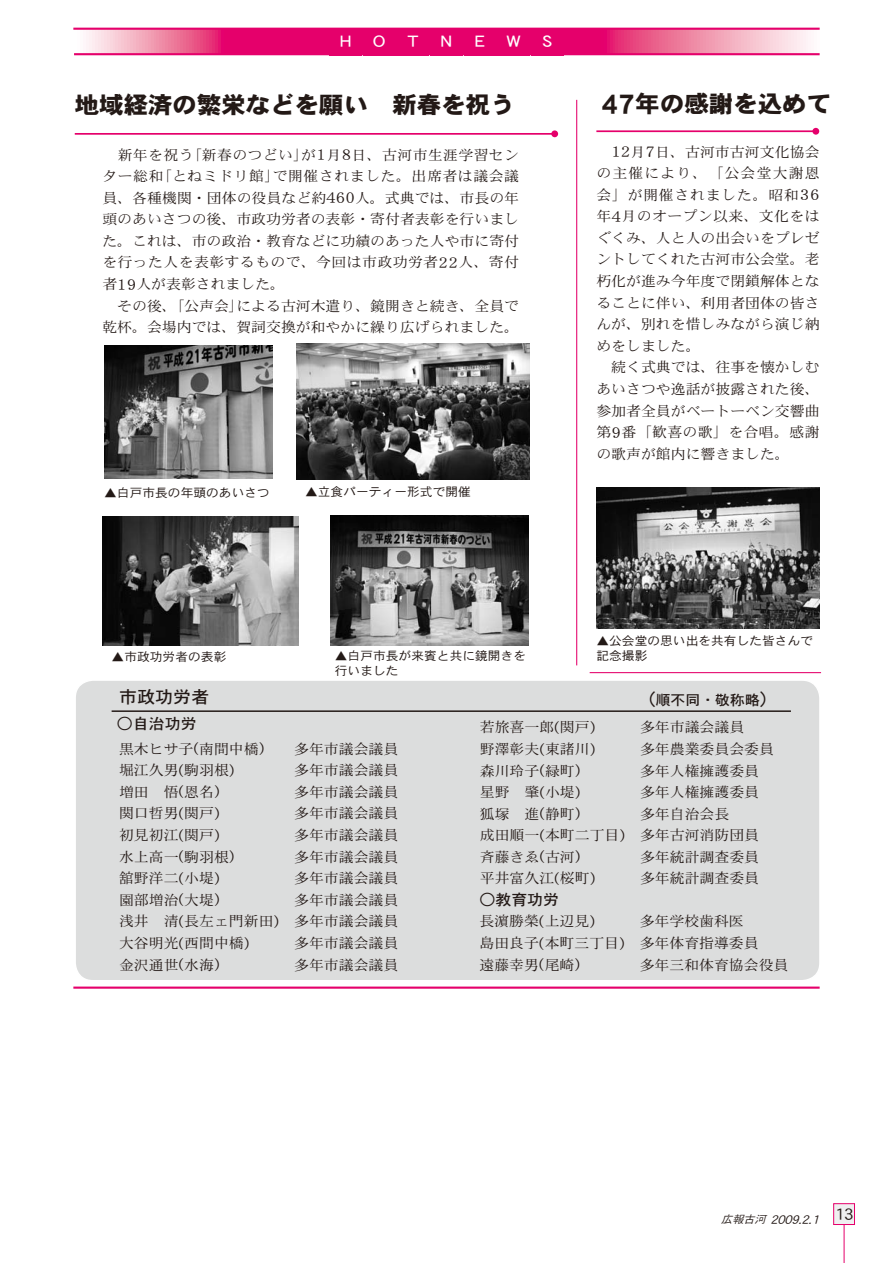
<style>
.page{position:relative;width:893px;height:1263px;background:#fff}
.page>*{position:absolute;margin:0;border:0;box-sizing:border-box;transform-origin:0 0}
.t1{font:23.25px "DFHS Gothic Std W9";color:#231916;scale:1.05 1}
.t2{font:17.7px "DFHS Gothic Std W5";letter-spacing:1.145em;color:#fff;scale:1.05 1}
.t3{font:17.7px "DFHS Gothic Std W3";color:#231916;scale:1.05 1}
.t4{font:17.1px "DFHS Gothic Std W5";color:#231916;scale:1.05 1}
.t5{font:15.15px "DFHS Gothic Std W5";color:#231916;scale:1.05 1}
.t6{font:14.1px/21.6px "DFHS Mincho Std W3";color:#231916;text-align:justify;scale:1.05 1}
.t7{font:14.1px "DFHS Gothic Std W5";color:#231916;scale:1.05 1}
.t8{font:italic 13.2px "DFHS Gothic Std W3";color:#231916;scale:1.05 1}
.t9{font:12.15px/14.9px "DFHS Gothic Std W3";color:#231916;scale:1.05 1}
.s1{font-size:16.2px}
.s2{font-size:29.1px}
.s3{font-size:17.7px}
.s4{font-size:10.65px}
</style>
<div class="page">
<hr style="left:0;top:0;width:1px;height:64px;background:#fadde3">
<hr style="left:844px;top:1214px;width:1px;height:49px;background:#e5006b">
<div style="left:834px;top:1204px;width:20px;height:20px;background:#efeff0"></div>
<div style="left:833px;top:1203px;width:22px;height:22px;border:1px solid #e5006b"></div>
<div style="left:75px;top:680px;width:745px;height:301px;background:#dcdddd;border-radius:18px"></div>
<div style="left:74px;top:679px;width:747px;height:302px;border:2px solid #fff;border-radius:18px"></div>
<hr style="left:590px;top:672px;width:231px;height:1px;background:#e5006b">
<hr style="left:596px;top:130px;width:220px;height:2px;background:#e5006b">
<div style="left:812px;top:128px;width:7px;height:7px;background:#e5006b;border-radius:50%"></div>
<img style="left:331px;top:516px;width:197px;height:130px">
<hr style="left:75px;top:133px;width:480px;height:2px;background:#e5006b">
<div style="left:551px;top:130px;width:7px;height:7px;background:#e5006b;border-radius:50%"></div>
<img style="left:596px;top:487px;width:224px;height:141px">
<hr style="left:112px;top:710px;width:679px;height:2px;background:#231916">
<hr style="left:576px;top:100px;width:1px;height:565px;background:#e5006b">
<img style="left:297px;top:343px;width:232px;height:136px">
<img style="left:102px;top:517px;width:197px;height:129px">
<img style="left:104px;top:345px;width:168px;height:133px">
<svg style="left:86px;top:30px;width:722px;height:23px;background:#ed649a"></svg>
<hr style="left:74px;top:53px;width:746px;height:2px;background:#e5006b">
<hr style="left:73px;top:986px;width:747px;height:3px;background:#e5006b">
<div style="left:330px;top:28px;width:32px;height:27px;background:#e5006b"></div>
<div style="left:363px;top:28px;width:32px;height:27px;background:#e5006b"></div>
<div style="left:397px;top:28px;width:32px;height:27px;background:#e5006b"></div>
<div style="left:430px;top:28px;width:33px;height:27px;background:#e5006b"></div>
<div style="left:464px;top:28px;width:32px;height:27px;background:#e5006b"></div>
<div style="left:497px;top:28px;width:33px;height:27px;background:#e5006b"></div>
<div style="left:531px;top:28px;width:32px;height:27px;background:#e5006b"></div>
<hr style="left:73px;top:28px;width:747px;height:2px;background:#e5006b">
<p class="t2" style="left:340px;top:31px;width:76px">HOT</p>
<p class="t2" style="left:441px;top:31px;width:13px">N</p>
<p class="t2" style="left:475px;top:31px;width:75px">EWS</p>
<h1 class="t1" style="left:75px;top:93px;width:421px">地域経済の繁栄などを願い 新春を祝う</h1>
<p class="t6" style="left:102px;top:143px;width:398px;text-indent:15px">新年を祝う｢新春のつどい｣が<span class="s1">1</span>月<span class="s1">8</span>日、古河市生涯学習センター総和｢とねミドリ館｣で開催されました。出席者は議会議員、各種機関・団体の役員など約<span class="s1">460</span>人。式典では、市長の年頭のあいさつの後、市政功労者の表彰・寄付者表彰を行いました。これは、市の政治・教育などに功績のあった人や市に寄付を行った人を表彰するもので、今回は市政功労者<span class="s1">22</span>人、寄付者<span class="s1">19</span>人が表彰されました。</p>
<p class="t6" style="left:102px;top:294px;width:398px;text-align:right">その後、｢公声会｣による古河木遣り、鏡開きと続き、全員で乾杯。会場内では、賀詞交換が和やかに繰り広げられました。</p>
<p class="t9" style="left:104px;top:485px;width:159px">▲白戸市長の年頭のあいさつ</p>
<p class="t9" style="left:305px;top:484px;width:159px">▲立食パーティー形式で開催</p>
<h1 class="t1" style="left:601px;top:92px;width:221px"><span class="s2">47</span>年の感謝を込めて</h1>
<p class="t6" style="left:596px;top:140px;width:214px;text-indent:15px"><span class="s1">12</span>月<span class="s1">7</span>日、古河市古河文化協会の主催により、「公会堂大謝恩会」が開催されました。昭和<span class="s1">36</span>年<span class="s1">4</span>月のオープン以来、文化をはぐくみ、人と人の出会いをプレゼントしてくれた古河市公会堂。老朽化が進み今年度で閉鎖解体となることに伴い、利用者団体の皆さんが、別れを惜しみながら演じ納めをしました。</p>
<p class="t6" style="left:596px;top:356px;width:214px;text-indent:15px">続く式典では、往事を懐かしむあいさつや逸話が披露された後、参加者全員がベートーベン交響曲第<span class="s1">9</span>番「歓喜の歌」を合唱。感謝の歌声が館内に響きました。</p>
<p class="t9" style="left:112px;top:649px;width:111px">▲市政功労者の表彰</p>
<p class="t9" style="left:335px;top:648px;width:184px">▲白戸市長が来賓と共に鏡開きを行いました</p>
<p class="t9" style="left:596px;top:633px;width:208px">▲公会堂の思い出を共有した皆さんで記念撮影</p>
<p class="t4" style="left:119px;top:688px;width:88px">市政功労者</p>
<p class="t7" style="left:649px;top:692px;width:113px"><span class="s3">(</span>順不同・敬称略<span class="s3">)</span></p>
<p class="t5" style="left:117px;top:715px;width:77px">○自治功労</p>
<p class="t6" style="left:119px;top:738px;width:140px">黒木ヒサ子<span class="s1">(</span>南間中橋<span class="s1">)</span></p>
<p class="t6" style="left:294px;top:738px;width:101px">多年市議会議員</p>
<p class="t6" style="left:119px;top:759px;width:112px">堀江久男<span class="s1">(</span>駒羽根<span class="s1">)</span></p>
<p class="t6" style="left:294px;top:759px;width:101px">多年市議会議員</p>
<p class="t6" style="left:119px;top:781px;width:97px">増田 悟<span class="s1">(</span>恩名<span class="s1">)</span></p>
<p class="t6" style="left:294px;top:781px;width:101px">多年市議会議員</p>
<p class="t6" style="left:119px;top:802px;width:97px">関口哲男<span class="s1">(</span>関戸<span class="s1">)</span></p>
<p class="t6" style="left:294px;top:802px;width:101px">多年市議会議員</p>
<p class="t6" style="left:119px;top:824px;width:97px">初見初江<span class="s1">(</span>関戸<span class="s1">)</span></p>
<p class="t6" style="left:294px;top:824px;width:101px">多年市議会議員</p>
<p class="t6" style="left:119px;top:845px;width:112px">水上高一<span class="s1">(</span>駒羽根<span class="s1">)</span></p>
<p class="t6" style="left:294px;top:845px;width:101px">多年市議会議員</p>
<p class="t6" style="left:119px;top:867px;width:97px">舘野洋二<span class="s1">(</span>小堤<span class="s1">)</span></p>
<p class="t6" style="left:294px;top:867px;width:101px">多年市議会議員</p>
<p class="t6" style="left:119px;top:889px;width:97px">園部増治<span class="s1">(</span>大堤<span class="s1">)</span></p>
<p class="t6" style="left:119px;top:889px;width:267px;text-indent:175px">多年市議会議員浅井 清<span class="s1">(</span>長左ェ門新田<span class="s1">)</span> 多年市議会議員大谷明光<span class="s1">(</span>西間中橋<span class="s1">)</span></p>
<p class="t6" style="left:294px;top:932px;width:101px">多年市議会議員</p>
<p class="t6" style="left:119px;top:953px;width:97px">金沢通世<span class="s1">(</span>水海<span class="s1">)</span></p>
<p class="t6" style="left:294px;top:953px;width:101px">多年市議会議員</p>
<p class="t6" style="left:480px;top:716px;width:112px">若旅喜一郎<span class="s1">(</span>関戸<span class="s1">)</span></p>
<p class="t6" style="left:640px;top:716px;width:101px">多年市議会議員</p>
<p class="t6" style="left:480px;top:738px;width:112px">野澤彰夫<span class="s1">(</span>東諸川<span class="s1">)</span></p>
<p class="t6" style="left:640px;top:738px;width:129px">多年農業委員会委員</p>
<p class="t6" style="left:480px;top:759px;width:97px">森川玲子<span class="s1">(</span>緑町<span class="s1">)</span></p>
<p class="t6" style="left:640px;top:759px;width:115px">多年人権擁護委員</p>
<p class="t6" style="left:480px;top:781px;width:97px">星野 肇<span class="s1">(</span>小堤<span class="s1">)</span></p>
<p class="t6" style="left:640px;top:781px;width:115px">多年人権擁護委員</p>
<p class="t6" style="left:480px;top:803px;width:97px">狐塚 進<span class="s1">(</span>静町<span class="s1">)</span></p>
<p class="t6" style="left:480px;top:803px;width:267px;text-align:left;text-indent:160px">多年自治会長<br>成田順一<span class="s1">(</span>本町二丁目<span class="s1">)</span> 多年古河消防団員斉藤きゑ<span class="s1">(</span>古河<span class="s1">)</span></p>
<p class="t6" style="left:640px;top:846px;width:115px">多年統計調査委員</p>
<p class="t6" style="left:480px;top:867px;width:112px">平井富久江<span class="s1">(</span>桜町<span class="s1">)</span></p>
<p class="t6" style="left:640px;top:867px;width:115px">多年統計調査委員</p>
<p class="t5" style="left:479px;top:891px;width:77px">○教育功労</p>
<p class="t6" style="left:479px;top:910px;width:112px">長濵勝榮<span class="s1">(</span>上辺見<span class="s1">)</span></p>
<p class="t6" style="left:479px;top:910px;width:267px;text-align:left;text-indent:160px">多年学校歯科医島田良子<span class="s1">(</span>本町三丁目<span class="s1">)</span> 多年体育指導委員遠藤幸男<span class="s1">(</span>尾崎<span class="s1">)</span></p>
<p class="t6" style="left:640px;top:953px;width:143px">多年三和体育協会役員</p>
<p class="t8" style="left:721px;top:1212px;width:98px"><span class="s4">広報古河</span> 2009.2.1</p>
<p class="t3" style="left:835px;top:1204px;width:19px">13</p>
</div>
